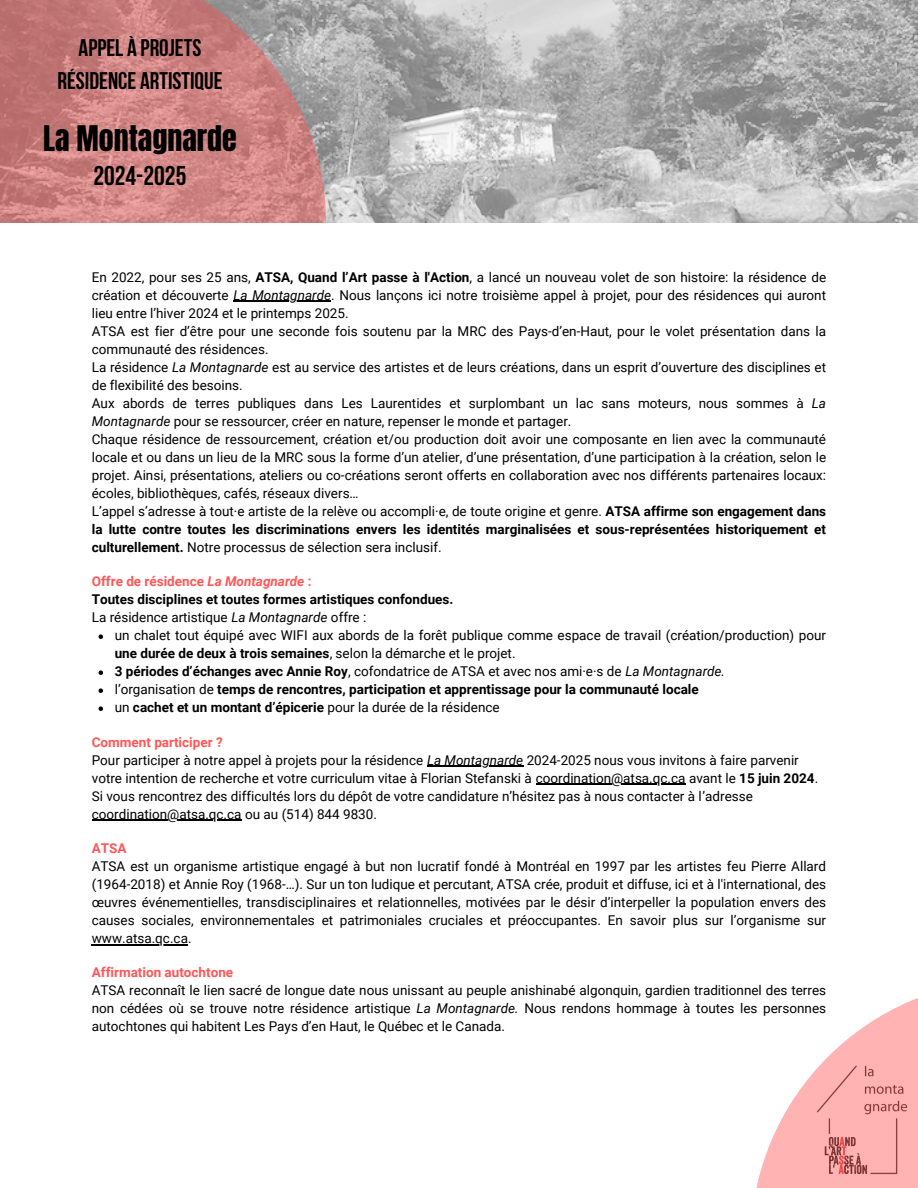
<style>
.page{position:relative;width:918px;height:1188px;background:#fff}
.page>*{position:absolute;margin:0;border:0;box-sizing:border-box;transform-origin:0 0}
.t1{font:30px "Anton";color:#000}
.t2{font:700 27px "Bebas Neue";color:#000}
.t3{font:700 24px/32.7px "Bebas Neue";color:#000;text-align:center}
.t4{font:13.5px/18px "Roboto";color:#000}
.t5{font:700 13.5px/18px "Roboto";color:#000}
.t6{font:700 13.5px "Roboto";color:#ff5757}
.t7{font:italic 13.5px "Roboto";color:#000}
.s1{font-weight:700}
.s2{font-style:italic}
.s3{font-weight:400}
</style>
<div class="page">
<img style="left:326px;top:0;width:592px;height:223px">
<svg style="left:0;top:0;width:326px;height:223px;background:#c88585"></svg>
<svg style="left:756px;top:998px;width:162px;height:190px"></svg>
<hr style="left:233px;top:301px;width:98px;height:1px;background:#000">
<svg style="left:99px;top:634px;width:4px;height:5px"></svg>
<svg style="left:99px;top:670px;width:4px;height:5px"></svg>
<svg style="left:99px;top:688px;width:4px;height:5px"></svg>
<svg style="left:99px;top:706px;width:4px;height:5px"></svg>
<hr style="left:427px;top:766px;width:96px;height:1px;background:#000">
<hr style="left:536px;top:784px;width:150px;height:1px;background:#000">
<hr style="left:92px;top:820px;width:150px;height:1px;background:#000">
<hr style="left:92px;top:944px;width:96px;height:1px;background:#000">
<p class="t3" style="left:57px;top:34px;width:167px">APPEL À PROJETS<br>RÉSIDENCE ARTISTIQUE</p>
<p class="t1" style="left:43px;top:117px;width:195px">La Montagnarde</p>
<p class="t2" style="left:94px;top:164px;width:94px">2024-2025</p>
<h2 class="t4" style="left:92px;top:268px;width:736px">En 2022, pour ses 25 ans, <span class="s1">ATSA, Quand l’Art passe à l'Action</span>, a lancé un nouveau volet de son histoire: la résidence de création et découverte <span class="s2">La Montagnarde</span>. Nous lançons ici notre troisième appel à projet, pour des résidences qui auront</h2>
<h1 class="t4" style="left:92px;top:304px;width:736px">lieu entre l’hiver 2024 et le printemps 2025.<br>ATSA est fier d’être pour une seconde fois soutenu par la MRC des Pays-d’en-Haut, pour le volet présentation dans la communauté des résidences.<br>La résidence <span class="s2">La Montagnarde</span> est au service des artistes et de leurs créations, dans un esprit d’ouverture des disciplines et</h1>
<p class="t4" style="left:92px;top:376px;width:714px">de flexibilité des besoins.<br>Aux abords de terres publiques dans Les Laurentides et surplombant un lac sans moteurs, nous sommes à</p>
<p class="t7" style="left:812px;top:395px;width:16px">La</p>
<p class="t4" style="left:92px;top:412px;width:736px"><span class="s2">Montagnarde</span> pour se ressourcer, créer en nature, repenser le monde et partager.<br>Chaque résidence de ressourcement, création et/ou production doit avoir une composante en lien avec la communauté</p>
<p class="t4" style="left:92px;top:448px;width:736px">locale et ou dans un lieu de la MRC sous la forme d’un atelier, d’une présentation, d’une participation à la création, selon le projet. Ainsi, présentations, ateliers ou co-créations seront offerts en collaboration avec nos différents partenaires locaux: écoles, bibliothèques, cafés, réseaux divers…<br>L’appel s’adresse à tout·e artiste de la relève ou accompli·e, de toute origine et genre. <span class="s1">ATSA affirme son engagement dans</span></p>
<p class="t5" style="left:92px;top:520px;width:736px">la lutte contre toutes les discriminations envers les identités marginalisées et sous-représentées historiquement et culturellement. <span class="s3">Notre processus de sélection sera inclusif.</span></p>
<p class="t6" style="left:92px;top:574px;width:221px">Offre de résidence <span class="s2">La Montagnarde</span> :</p>
<p class="t5" style="left:92px;top:590px;width:363px">Toutes disciplines et toutes formes artistiques confondues.</p>
<p class="t4" style="left:92px;top:608px;width:276px">La résidence artistique <span class="s2">La Montagnarde</span> offre :</p>
<p class="t4" style="left:115px;top:626px;width:713px">un chalet tout équipé avec WIFI aux abords de la forêt publique comme espace de travail (création/production) pour <span class="s1">une durée de deux à trois semaines</span>, selon la démarche et le projet.</p>
<p class="t4" style="left:115px;top:662px;width:612px"><span class="s1">3 périodes d’échanges avec Annie Roy</span>, cofondatrice de ATSA et avec nos ami·e·s de <span class="s2">La Montagnarde.</span></p>
<p class="t5" style="left:115px;top:680px;width:586px"><span class="s3">l’organisation de</span> temps de rencontres, participation et apprentissage pour la communauté locale</p>
<p class="t5" style="left:115px;top:698px;width:386px"><span class="s3">un</span> cachet et un montant d’épicerie <span class="s3">pour la durée de la résidence</span></p>
<p class="t6" style="left:92px;top:734px;width:132px">Comment participer ?</p>
<p class="t4" style="left:92px;top:751px;width:709px">Pour participer à notre appel à projets pour la résidence <span class="s2">La Montagnarde</span> 2024-2025 nous vous invitons à faire parvenir</p>
<p class="t4" style="left:92px;top:769px;width:728px">votre intention de recherche et votre curriculum vitae à Florian Stefanski à coordination@atsa.qc.ca avant le <span class="s1">15 juin 2024</span>.</p>
<p class="t4" style="left:92px;top:787px;width:663px">Si vous rencontrez des difficultés lors du dépôt de votre candidature n’hésitez pas à nous contacter à l’adresse</p>
<p class="t4" style="left:92px;top:805px;width:287px">coordination@atsa.qc.ca ou au (514) 844 9830.</p>
<p class="t6" style="left:92px;top:840px;width:36px">ATSA</p>
<p class="t4" style="left:92px;top:857px;width:736px;text-align:justify">ATSA est un organisme artistique engagé à but non lucratif fondé à Montréal en 1997 par les artistes feu Pierre Allard (1964-2018) et Annie Roy (1968-…). Sur un ton ludique et percutant, ATSA crée, produit et diffuse, ici et à l'international, des œuvres événementielles, transdisciplinaires et relationnelles, motivées par le désir d’interpeller la population envers des causes sociales, environnementales et patrimoniales cruciales et préoccupantes. En savoir plus sur l’organisme sur</p>
<p class="t4" style="left:92px;top:929px;width:101px">www.atsa.qc.ca.</p>
<p class="t6" style="left:92px;top:965px;width:143px">Affirmation autochtone</p>
<p class="t4" style="left:92px;top:982px;width:736px;text-align:justify">ATSA reconnaît le lien sacré de longue date nous unissant au peuple anishinabé algonquin, gardien traditionnel des terres non cédées où se trouve notre résidence artistique <span class="s2">La Montagnarde.</span> Nous rendons hommage à toutes les personnes autochtones qui habitent Les Pays d’en Haut, le Québec et le Canada.</p>
</div>
